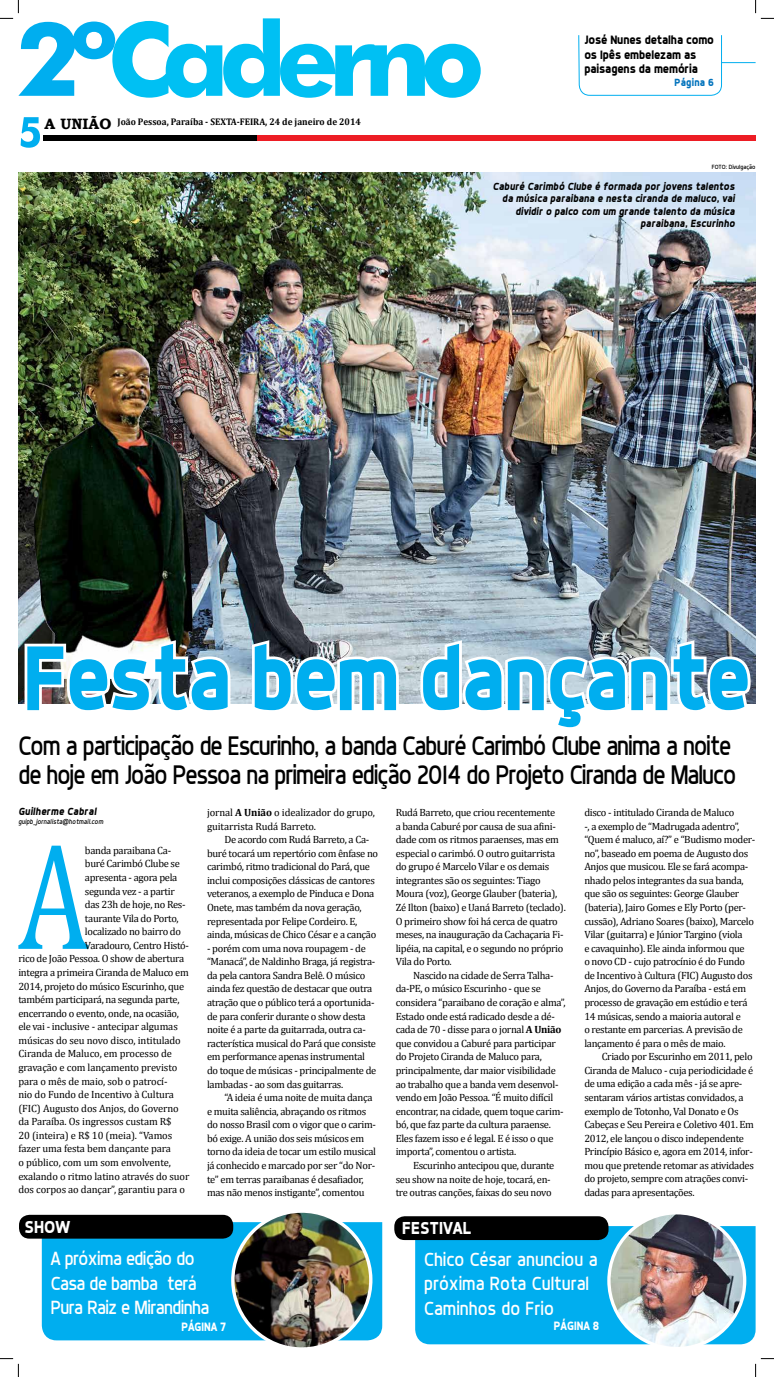
<style>
.page{position:relative;width:774px;height:1377px;background:#fff}
.page>*{position:absolute;margin:0;border:0;box-sizing:border-box;transform-origin:0 0}
.t1{font:152.95px "Cambria";color:#00aeef;scale:.75 1}
.t2{font:700 91.88px "Dyno";letter-spacing:-.02em;color:#00aeef;scale:.9 1}
.t3{font:27.12px/28.9px "Dyno";letter-spacing:-.04em;color:#000;scale:.9 1}
.t4{font:19.25px/24.5px "Dyno";letter-spacing:-.015em;color:#fff;scale:.95 1}
.t5{font:700 17.5px "Dyno";color:#fff;scale:.95 1}
.t6{font:700 14.96px "Bookman Old Style";color:#000}
.t7{font:700 12.25px/14.7px "Dyno";letter-spacing:-.01em;color:#000;scale:.95 1}
.t8{font:700 12.25px "Dyno";color:#fff;scale:.9 1}
.t9{font:10.5px/13.6px "Cambria";letter-spacing:-.03em;color:#000}
.t10{font:10.5px/13.6px "Cambria";letter-spacing:-.01em;color:#000}
.t11{font:italic 700 10.5px/12.6px "Dyno";letter-spacing:.01em;color:#000;text-align:right;scale:.95 1}
.t12{font:700 10.5px "Dyno";letter-spacing:.02em;color:#0072bc;scale:.95 1}
.t13{font:700 9.62px "Cambria";color:#000;scale:.95 1}
.t14{font:italic 7px "Dyno";letter-spacing:.02em;color:#000;scale:.95 1}
.t15{font:6.12px "Dyno";color:#000}
.s1{font-weight:700}
</style>
<div class="page">
<img style="left:19px;top:173px;width:736px;height:530px">
<div style="left:44px;top:136px;width:213px;height:5px;background:#000"></div>
<div style="left:257px;top:136px;width:498px;height:5px;background:#ed1d24"></div>
<svg style="left:21px;top:117px;width:19px;height:31px"></svg>
<hr style="left:721px;top:62px;width:34px;height:1px;background:#00aeef">
<svg style="left:577px;top:35px;width:145px;height:229px"></svg>
<div style="left:415px;top:1225px;width:340px;height:118px;background:#00aeef"></div>
<div style="left:19px;top:1214px;width:214px;height:24px;background:#000;border-radius:11px"></div>
<div style="left:394px;top:1215px;width:214px;height:24px;background:#000;border-radius:11px"></div>
<img style="left:608px;top:1212px;width:136px;height:136px;border-radius:68px">
<div style="left:607px;top:1210px;width:139px;height:139px;border:3px solid #fff;border-radius:50%"></div>
<img style="left:42px;top:1212px;width:340px;height:136px">
<img style="left:34px;top:341px;width:158px;height:295px">
<img style="left:22px;top:636px;width:211px;height:68px">
<svg style="left:247px;top:636px;width:154px;height:68px"></svg>
<svg style="left:417px;top:636px;width:336px;height:68px"></svg>
<svg style="left:0;top:0;width:480px;height:98px"></svg>
<svg style="left:0;top:1358px;width:19px;height:18px"></svg>
<svg style="left:755px;top:0;width:18px;height:19px"></svg>
<svg style="left:755px;top:1358px;width:18px;height:18px"></svg>
<h3 class="t6" style="left:44px;top:113px;width:68px">A UNIÃO</h3>
<p class="t13" style="left:117px;top:116px;width:257px">João Pessoa, Paraíba - SEXTA-FEIRA, 24 de janeiro de 2014</p>
<p class="t7" style="left:584px;top:32px;width:138px">José Nunes detalha como os Ipês embelezam as paisagens da memória</p>
<p class="t12" style="left:674px;top:76px;width:43px">Página 6</p>
<p class="t15" style="left:711px;top:164px;width:45px">Foto: Divulgação</p>
<p class="t11" style="left:493px;top:179px;width:256px">Caburé Carimbó Clube é formada por jovens talentos da música paraibana e nesta ciranda de maluco, vai dividir o palco com um grande talento da música paraibana, Escurinho</p>
<h2 class="t2" style="left:23px;top:622px;width:809px">Festa bem dançante</h2>
<h3 class="t3" style="left:18px;top:731px;width:798px">Com a participação de Escurinho, a banda Caburé Carimbó Clube anima a noite de hoje em João Pessoa na primeira edição 2014 do Projeto Ciranda de Maluco</h3>
<p class="t11" style="left:18px;top:805px;width:84px">Guilherme Cabral</p>
<p class="t14" style="left:18px;top:817px;width:91px">guipb_jornalista@hotmail.com</p>
<p class="t10" style="left:207px;top:805px;width:169px">jornal <span class="s1">A União</span> o idealizador do grupo, guitarrista Rudá Barreto.</p>
<p class="t9" style="left:207px;top:832px;width:173px;text-indent:17px">De acordo com Rudá Barreto, a Ca&shy;buré tocará um repertório com ênfase no carimbó, ritmo tradicional do Pará, que inclui composições clássicas de cantores veteranos, a exemplo de Pinduca e Dona Onete, mas também da nova geração, representada por Felipe Cordeiro. E, ainda, músicas de Chico César e a canção</p>
<p class="t9" style="left:207px;top:941px;width:171px">- porém com uma nova roupagem - de “Manacá”, de Naldinho Braga, já registra&shy;da pela cantora Sandra Belê. O músico ainda fez questão de destacar que outra atração que o público terá a oportunida&shy;de para conferir durante o show desta noite é a parte da guitarrada, outra ca&shy;racterística musical do Pará que consiste em performance apenas instrumental do toque de músicas - principalmente de lambadas - ao som das guitarras.</p>
<p class="t9" style="left:207px;top:1090px;width:170px;text-indent:17px">“A ideia é uma noite de muita dança e muita saliência, abraçando os ritmos do nosso Brasil com o vigor que o carim&shy;bó exige. A união dos seis músicos em torno da ideia de tocar um estilo musical já conhecido e marcado por ser “do Nor&shy;te” em terras paraibanas é desafiador, mas não menos instigante”, comentou</p>
<p class="t9" style="left:395px;top:805px;width:172px">Rudá Barreto, que criou recentemente<br>a banda Caburé por causa de sua afini&shy;dade com os ritmos paraenses, mas em especial o carimbó. O outro guitarrista do grupo é Marcelo Vilar e os demais integrantes são os seguintes: Tiago Moura (voz), George Glauber (bateria), Zé Ilton (baixo) e Uaná Barreto (teclado).<br>O primeiro show foi há cerca de quatro meses, na inauguração da Cachaçaria Fi&shy;lipéia, na capital, e o segundo no próprio Vila do Porto.</p>
<p class="t9" style="left:395px;top:968px;width:171px;text-indent:17px">Nascido na cidade de Serra Talha&shy;da-PE, o músico Escurinho - que se considera “paraibano de coração e alma”, Estado onde está radicado desde a dé&shy;cada de 70 - disse para o jornal <span class="s1">A União </span>que convidou a Caburé para participar do Projeto Ciranda de Maluco para, principalmente, dar maior visibilidade ao trabalho que a banda vem desenvol&shy;vendo em João Pessoa. “É muito difícil encontrar, na cidade, quem toque carim&shy;bó, que faz parte da cultura paraense.<br>Eles fazem isso e é legal. E é isso o que importa”, comentou o artista.</p>
<p class="t9" style="left:395px;top:1158px;width:160px;text-indent:17px">Escurinho antecipou que, durante seu show na noite de hoje, tocará, en&shy;tre outras canções, faixas do seu novo</p>
<p class="t9" style="left:584px;top:805px;width:173px">disco - intitulado Ciranda de Maluco<br>-, a exemplo de “Madrugada adentro”, “Quem é maluco, aí?” e “Budismo moder&shy;no”, baseado em poema de Augusto dos Anjos que musicou. Ele se fará acompa&shy;nhado pelos integrantes da sua banda, que são os seguintes: George Glauber (bateria), Jairo Gomes e Ely Porto (per&shy;cussão), Adriano Soares (baixo), Marcelo Vilar (guitarra) e Júnior Targino (viola<br>e cavaquinho). Ele ainda informou que<br>o novo CD - cujo patrocínio é do Fundo de Incentivo à Cultura (FIC) Augusto dos Anjos, do Governo da Paraíba - está em processo de gravação em estúdio e terá 14 músicas, sendo a maioria autoral e<br>o restante em parcerias. A previsão de lançamento é para o mês de maio.</p>
<p class="t9" style="left:584px;top:1049px;width:171px;text-indent:17px">Criado por Escurinho em 2011, pelo Ciranda de Maluco - cuja periodicidade é de uma edição a cada mês - já se apre&shy;sentaram vários artistas convidados, a exemplo de Totonho, Val Donato e Os Cabeças e Seu Pereira e Coletivo 401. Em 2012, ele lançou o disco independente Princípio Básico e, agora em 2014, infor&shy;mou que pretende retomar as atividades do projeto, sempre com atrações convi&shy;dadas para apresentações.</p>
<h1 class="t1" style="left:18px;top:806px;width:97px">A</h1>
<p class="t9" style="left:85px;top:843px;width:88px">banda paraibana Ca-</p>
<p class="t9" style="left:85px;top:856px;width:96px">buré Carimbó Clube se</p>
<p class="t9" style="left:85px;top:870px;width:94px">apresenta - agora pela</p>
<p class="t9" style="left:85px;top:884px;width:91px">segunda vez - a partir</p>
<p class="t9" style="left:85px;top:897px;width:102px">das 23h de hoje, no Res-</p>
<p class="t9" style="left:85px;top:911px;width:95px">taurante Vila do Porto,</p>
<p class="t9" style="left:85px;top:924px;width:97px">localizado no bairro do</p>
<p class="t9" style="left:85px;top:938px;width:105px">Varadouro, Centro Histó-</p>
<p class="t9" style="left:18px;top:951px;width:167px">rico de João Pessoa. O show de abertura</p>
<p class="t9" style="left:18px;top:965px;width:172px">integra a primeira Ciranda de Maluco em</p>
<p class="t9" style="left:18px;top:979px;width:167px">2014, projeto do músico Escurinho, que</p>
<p class="t9" style="left:18px;top:992px;width:163px">também participará, na segunda parte,</p>
<p class="t9" style="left:18px;top:1006px;width:162px">encerrando o evento, onde, na ocasião,</p>
<p class="t10" style="left:18px;top:1019px;width:161px">ele vai - inclusive - antecipar algumas</p>
<p class="t10" style="left:18px;top:1033px;width:164px">músicas do seu novo disco, intitulado</p>
<p class="t10" style="left:18px;top:1046px;width:155px">Ciranda de Maluco, em processo de</p>
<p class="t10" style="left:18px;top:1060px;width:160px">gravação e com lançamento previsto</p>
<p class="t10" style="left:18px;top:1074px;width:151px">para o mês de maio, sob o patrocí-</p>
<p class="t10" style="left:18px;top:1087px;width:157px">nio do Fundo de Incentivo à Cultura</p>
<p class="t10" style="left:18px;top:1101px;width:162px">(FIC) Augusto dos Anjos, do Governo</p>
<p class="t10" style="left:18px;top:1114px;width:155px">da Paraíba. Os ingressos custam R$</p>
<p class="t10" style="left:18px;top:1128px;width:155px">20 (inteira) e R$ 10 (meia). “Vamos</p>
<p class="t10" style="left:18px;top:1141px;width:154px">fazer uma festa bem dançante para</p>
<p class="t10" style="left:18px;top:1155px;width:154px">o público, com um som envolvente,</p>
<p class="t10" style="left:18px;top:1168px;width:172px">exalando o ritmo latino através do suor</p>
<p class="t10" style="left:18px;top:1182px;width:168px">dos corpos ao dançar”, garantiu para o</p>
<h3 class="t5" style="left:25px;top:1215px;width:49px">SHOW</h3>
<h3 class="t5" style="left:402px;top:1217px;width:74px">FESTIVAL</h3>
<h3 class="t4" style="left:51px;top:1245px;width:169px">A próxima edição do<br>Casa de bamba terá<br>Pura Raiz e Mirandinha</h3>
<h3 class="t4" style="left:424px;top:1246px;width:184px">Chico César anunciou a próxima Rota Cultural<br>Caminhos do Frio</h3>
<p class="t8" style="left:181px;top:1318px;width:51px">PÁGINA 7</p>
<p class="t8" style="left:554px;top:1318px;width:52px">PÁGINA 8</p>
</div>
